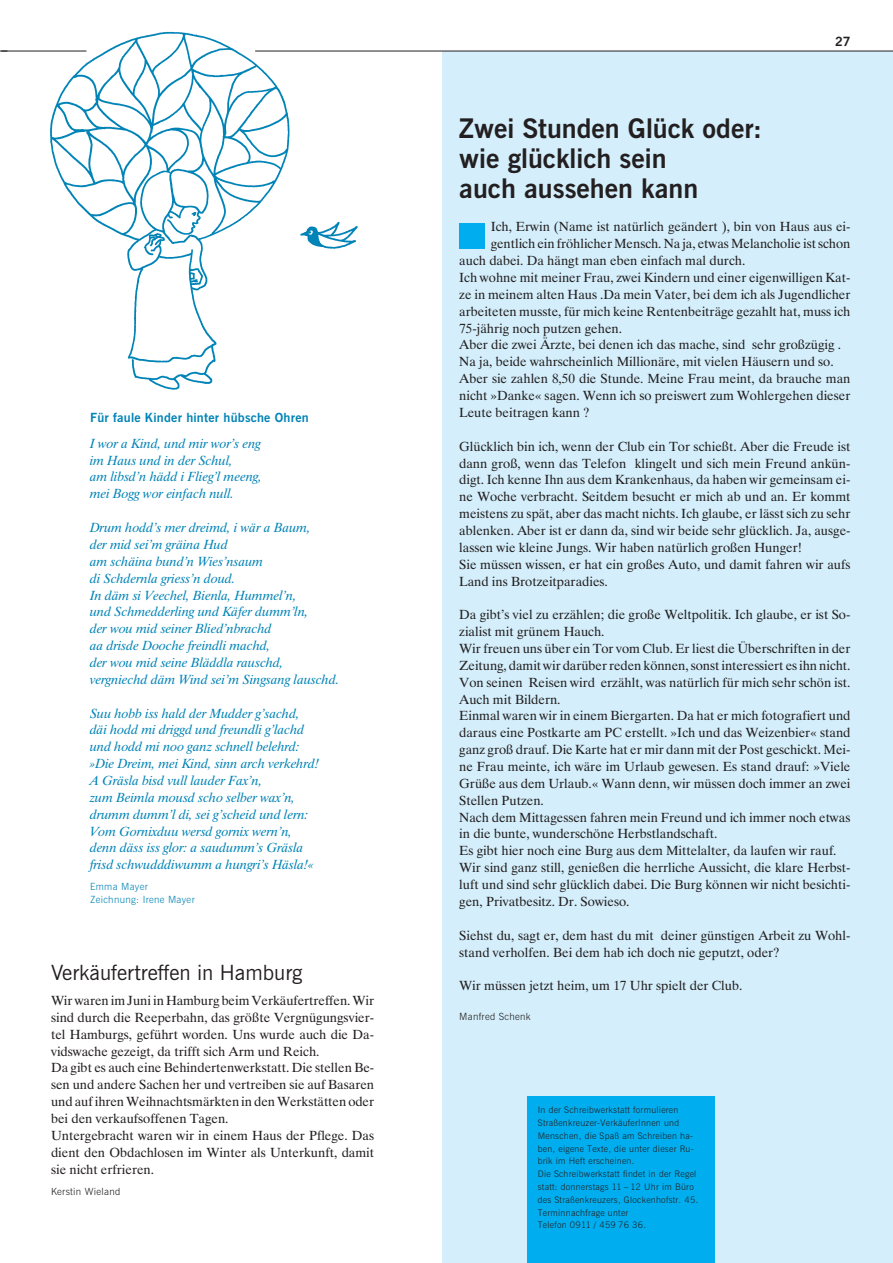
<style>
.page{position:relative;width:893px;height:1263px;background:#fff}
.page>*{position:absolute;margin:0;border:0;box-sizing:border-box;transform-origin:0 0}
.t1{font:700 27px/29.7px "News Gothic BT";color:#231f20}
.t2{font:21px "News Gothic BT";color:#231f20}
.t3{font:13.2px/16.8px "Dutch 801 BT";color:#231f20}
.t4{font:italic 13.2px/16.8px "Dutch 801 BT";color:#0083b6}
.t5{font:700 12.75px "News Gothic BT";color:#231f20}
.t6{font:700 12.6px "News Gothic BT";letter-spacing:.02em;color:#0083b6}
.t7{font:300 9.9px/12.8px "News Gothic BT";letter-spacing:.03em;color:#0083b6}
.t8{font:300 9.9px "News Gothic BT";letter-spacing:.03em;color:#231f20}
.t9{font:300 9px/12.8px "News Gothic BT";letter-spacing:.03em;color:#231f20}
</style>
<div class="page">
<div style="left:442px;top:51px;width:451px;height:1212px;background:#d4effb"></div>
<div style="left:527px;top:1096px;width:187px;height:167px;background:#00aeef"></div>
<div style="left:459px;top:223px;width:26px;height:26px;background:#00aeef"></div>
<img style="left:40px;top:31px;width:325px;height:359px">
<hr style="left:255px;top:51px;width:638px;height:1px;background:#231f20">
<hr style="left:1px;top:51px;width:85px;height:1px;background:#231f20">
<p class="t6" style="left:90px;top:413px;width:220px">Für faule Kinder hinter hübsche Ohren</p>
<p class="t4" style="left:90px;top:436px;width:174px">I wor a Kind, und mir wor’s eng im Haus und in der Schul,<br>am libsd’n hädd i Flieg’l meeng, mei Bogg wor einfach null.</p>
<p class="t4" style="left:90px;top:520px;width:251px">Drum hodd’s mer dreimd, i wär a Baum,<br>der mid sei’m gräina Hud<br>am schäina bund’n Wies’nsaum<br>di Schdernla griess’n doud.<br>In däm si Veechel, Bienla, Hummel’n,<br>und Schmedderling und Käfer dumm’ln,<br>der wou mid seiner Blied’nbrachd<br>aa drisde Dooche freindli machd,<br>der wou mid seine Bläddla rauschd, vergniechd däm Wind sei’m Singsang lauschd.</p>
<p class="t4" style="left:90px;top:706px;width:230px">Suu hobb iss hald der Mudder g’sachd, däi hodd mi driggd und freundli g’lachd und hodd mi noo ganz schnell belehrd: »Die Dreim, mei Kind, sinn arch verkehrd!<br>A Gräsla bisd vull lauder Fax’n,<br>zum Beimla mousd scho selber wax’n, drumm dumm’l di, sei g’scheid und lern:<br>Vom Gornixduu wersd gornix wern’n, denn däss iss glor: a saudumm’s Gräsla frisd schwudddiwumm a hungri’s Häsla!«</p>
<p class="t7" style="left:90px;top:881px;width:106px">Emma Mayer<br>Zeichnung: Irene Mayer</p>
<h2 class="t2" style="left:51px;top:964px;width:253px">Verkäufertreffen in Hamburg</h2>
<p class="t3" style="left:51px;top:993px;width:325px">Wir waren im Juni in Hamburg beim Verkäufertreffen. Wir sind durch die Reeperbahn, das größte Vergnügungsvier&shy;tel Hamburgs, geführt worden. Uns wurde auch die Da&shy;vidswache gezeigt, da trifft sich Arm und Reich.<br>Da gibt es auch eine Behindertenwerkstatt. Die stellen Be&shy;sen und andere Sachen her und vertreiben sie auf Basaren und auf ihren Weihnachtsmärkten in den Werkstätten oder bei den verkaufsoffenen Tagen.<br>Untergebracht waren wir in einem Haus der Pflege. Das dient den Obdachlosen im Winter als Unterkunft, damit sie nicht erfrieren.</p>
<p class="t8" style="left:51px;top:1188px;width:71px">Kerstin Wieland</p>
<p class="t5" style="left:835px;top:36px;width:17px">27</p>
<h1 class="t1" style="left:459px;top:116px;width:305px">Zwei Stunden Glück oder: wie glücklich sein<br>auch aussehen kann</h1>
<p class="t3" style="left:491px;top:220px;width:361px">Ich, Erwin (Name ist natürlich geändert ), bin von Haus aus ei-</p>
<p class="t3" style="left:491px;top:237px;width:361px">gentlich ein fröhlicher Mensch. Na ja, etwas Melancholie ist schon</p>
<p class="t3" style="left:459px;top:254px;width:288px">auch dabei. Da hängt man eben einfach mal durch.</p>
<p class="t3" style="left:459px;top:270px;width:393px">Ich wohne mit meiner Frau, zwei Kindern und einer eigenwilligen Kat-</p>
<p class="t3" style="left:459px;top:287px;width:393px">ze in meinem alten Haus .Da mein Vater, bei dem ich als Jugendlicher</p>
<p class="t3" style="left:459px;top:304px;width:393px">arbeiteten musste, für mich keine Rentenbeiträge gezahlt hat, muss ich</p>
<p class="t3" style="left:459px;top:321px;width:164px">75-jährig noch putzen gehen.</p>
<p class="t3" style="left:459px;top:338px;width:383px">Aber die zwei Ärzte, bei denen ich das mache, sind sehr großzügig .</p>
<p class="t3" style="left:459px;top:355px;width:376px">Na ja, beide wahrscheinlich Millionäre, mit vielen Häusern und so.</p>
<p class="t3" style="left:459px;top:372px;width:393px">Aber sie zahlen 8,50 die Stunde. Meine Frau meint, da brauche man</p>
<p class="t3" style="left:459px;top:388px;width:393px">nicht »Danke« sagen. Wenn ich so preiswert zum Wohlergehen dieser</p>
<p class="t3" style="left:459px;top:405px;width:132px">Leute beitragen kann ?</p>
<p class="t3" style="left:459px;top:439px;width:393px">Glücklich bin ich, wenn der Club ein Tor schießt. Aber die Freude ist dann groß, wenn das Telefon klingelt und sich mein Freund ankün&shy;digt. Ich kenne Ihn aus dem Krankenhaus, da haben wir gemeinsam ei&shy;ne Woche verbracht. Seitdem besucht er mich ab und an. Er kommt meistens zu spät, aber das macht nichts. Ich glaube, er lässt sich zu sehr ablenken. Aber ist er dann da, sind wir beide sehr glücklich. Ja, ausge&shy;lassen wie kleine Jungs. Wir haben natürlich großen Hunger!<br>Sie müssen wissen, er hat ein großes Auto, und damit fahren wir aufs Land ins Brotzeitparadies.</p>
<p class="t3" style="left:459px;top:608px;width:393px">Da gibt’s viel zu erzählen; die große Weltpolitik. Ich glaube, er ist So&shy;zialist mit grünem Hauch.<br>Wir freuen uns über ein Tor vom Club. Er liest die Überschriften in der Zeitung, damit wir darüber reden können, sonst interessiert es ihn nicht.<br>Von seinen Reisen wird erzählt, was natürlich für mich sehr schön ist.<br>Auch mit Bildern.<br>Einmal waren wir in einem Biergarten. Da hat er mich fotografiert und daraus eine Postkarte am PC erstellt. »Ich und das Weizenbier« stand ganz groß drauf. Die Karte hat er mir dann mit der Post geschickt. Mei&shy;ne Frau meinte, ich wäre im Urlaub gewesen. Es stand drauf: »Viele Grüße aus dem Urlaub.« Wann denn, wir müssen doch immer an zwei Stellen Putzen.<br>Nach dem Mittagessen fahren mein Freund und ich immer noch etwas in die bunte, wunderschöne Herbstlandschaft.<br>Es gibt hier noch eine Burg aus dem Mittelalter, da laufen wir rauf.<br>Wir sind ganz still, genießen die herrliche Aussicht, die klare Herbst&shy;luft und sind sehr glücklich dabei. Die Burg können wir nicht besichti&shy;gen, Privatbesitz. Dr. Sowieso.</p>
<p class="t3" style="left:459px;top:928px;width:393px">Siehst du, sagt er, dem hast du mit deiner günstigen Arbeit zu Wohl&shy;stand verholfen. Bei dem hab ich doch nie geputzt, oder?</p>
<p class="t3" style="left:459px;top:979px;width:285px">Wir müssen jetzt heim, um 17 Uhr spielt der Club.</p>
<p class="t8" style="left:459px;top:1013px;width:73px">Manfred Schenk</p>
<p class="t9" style="left:538px;top:1105px;width:162px">In der Schreibwerkstatt formulieren Straßenkreuzer-VerkäuferInnen und Menschen, die Spaß am Schreiben ha&shy;ben, eigene Texte, die unter dieser Ru&shy;brik im Heft erscheinen.<br>Die Schreibwerkstatt findet in der Regel statt: donnerstags 11 – 12 Uhr im Büro des Straßenkreuzers, Glockenhofstr. 45.<br>Terminnachfrage unter<br>Telefon 0911 / 459 76 36.</p>
</div>
